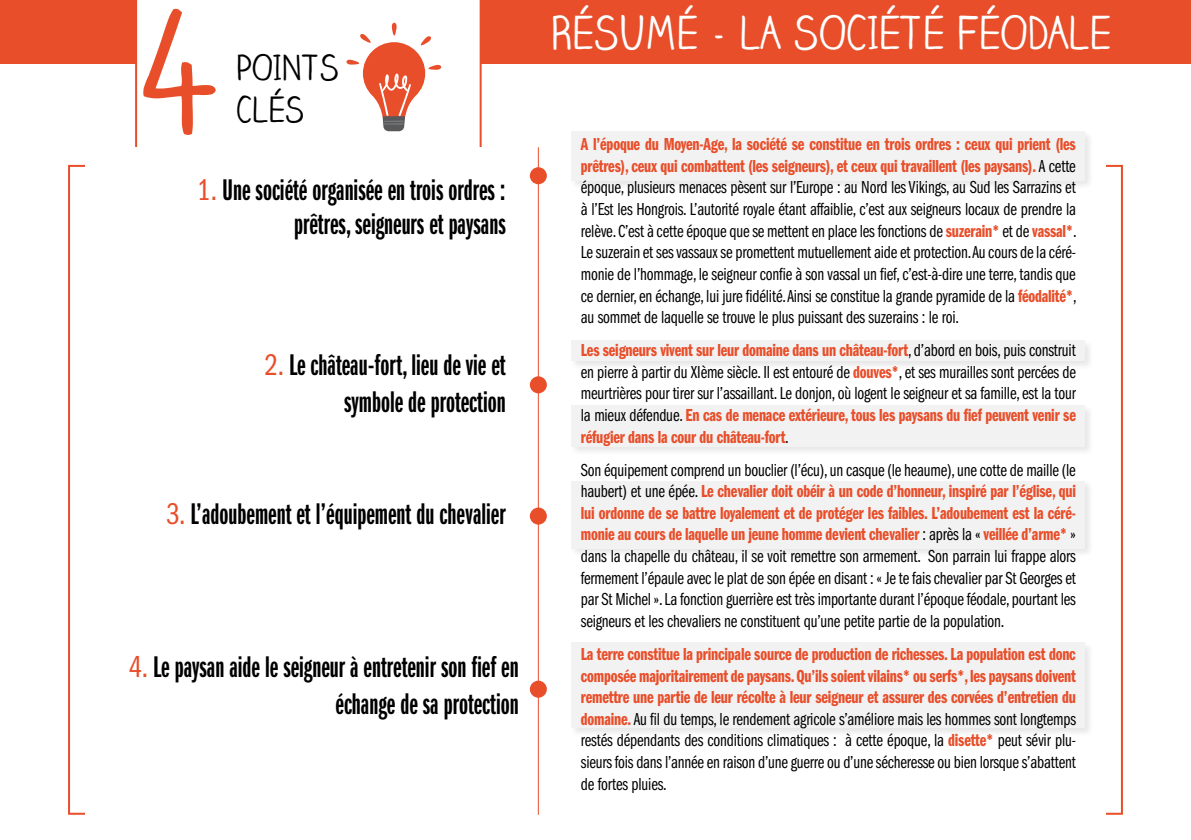
<style>
.page{position:relative;width:1191px;height:840px;background:#fff}
.page>*{position:absolute;margin:0;border:0;box-sizing:border-box;transform-origin:0 0}
.t1{font:166px "Claire Hand";color:#e84e2a}
.t2{font:45.2px "Claire Hand";color:#fff}
.t3{font:34.6px "Claire Hand";color:#000}
.t4{font:31px/37.2px "Franklin Gothic LT Pro Dm X Cm";color:#000;text-align:right}
.t5{font:18px/21.6px "Franklin Gothic LT Pro Bk Cm";letter-spacing:-.01em;color:#000;text-align:justify}
.t6{font:18px/21.6px "Franklin Gothic LT Pro Dm Cm";letter-spacing:-.01em;color:#e84e2a}
.s1{font-family:"Franklin Gothic LT Pro Bk Cm";color:#e84e2a}
.s2{font-family:"Franklin Gothic LT Pro Bk Cm";color:#000}
.s3{font-family:"Franklin Gothic LT Pro Dm Cm";color:#e84e2a}
</style>
<div class="page">
<div style="left:0;top:0;width:1191px;height:64px;background:#e84e2a"></div>
<svg style="left:135px;top:0;width:346px;height:147px"></svg>
<svg style="left:346px;top:23px;width:95px;height:108px"></svg>
<div style="left:570px;top:339px;width:524px;height:31px;background:#f2f2f2"></div>
<div style="left:570px;top:404px;width:524px;height:52px;background:#f2f2f2"></div>
<div style="left:570px;top:479px;width:524px;height:78px;background:#f2f2f2"></div>
<div style="left:570px;top:641px;width:524px;height:96px;background:#f2f2f2"></div>
<div style="left:570px;top:130px;width:524px;height:60px;background:#f2f2f2"></div>
<hr style="left:538px;top:147px;width:1px;height:667px;background:#e84e2a">
<div style="left:530px;top:167px;width:17px;height:17px;background:#e84e2a;border-radius:50%"></div>
<div style="left:530px;top:376px;width:17px;height:17px;background:#e84e2a;border-radius:50%"></div>
<div style="left:530px;top:507px;width:17px;height:17px;background:#e84e2a;border-radius:50%"></div>
<div style="left:530px;top:680px;width:17px;height:17px;background:#e84e2a;border-radius:50%"></div>
<h1 class="t1" style="left:138px;top:-34px;width:82px">4</h1>
<h3 class="t3" style="left:236px;top:46px;width:104px">POINTS</h3>
<h3 class="t3" style="left:236px;top:87px;width:70px">CLÉS</h3>
<h3 class="t4" style="left:197px;top:174px;width:310px;line-height:34px"><span class="s1">1.</span> Une société organisée en trois ordres : prêtres, seigneurs et paysans</h3>
<h3 class="t4" style="left:265px;top:346px;width:243px"><span class="s1">2.</span> Le château-fort, lieu de vie et symbole de protection</h3>
<h3 class="t4" style="left:166px;top:495px;width:341px"><span class="s1">3.</span> L’adoubement et l’équipement du chevalier</h3>
<h3 class="t4" style="left:129px;top:648px;width:391px"><span class="s1">4.</span> Le paysan aide le seigneur à entretenir son fief en échange de sa protection</h3>
<h2 class="t2" style="left:551px;top:4px;width:562px">RÉSUMÉ - LA SOCIÉTÉ FÉODALE</h2>
<p class="t6" style="left:581px;top:133px;width:496px">A l’époque du Moyen-Age, la société se constitue en trois ordres : ceux qui prient (les prêtres), ceux qui combattent (les seigneurs), et ceux qui travaillent (les paysans). <span class="s2">A cette</span></p>
<p class="t5" style="left:581px;top:177px;width:497px">époque, plusieurs menaces pèsent sur l’Europe : au Nord les Vikings, au Sud les Sarrazins et à l’Est les Hongrois. L’autorité royale étant affaiblie, c’est aux seigneurs locaux de prendre la relève. C’est à cette époque que se mettent en place les fonctions de <span class="s3">suzerain*</span> et de <span class="s3">vassal*</span>.<br>Le suzerain et ses vassaux se promettent mutuellement aide et protection. Au cours de la céré&shy;monie de l’hommage, le seigneur confie à son vassal un fief, c’est-à-dire une terre, tandis que ce dernier, en échange, lui jure fidélité. Ainsi se constitue la grande pyramide de la <span class="s3">féodalité*</span>, au sommet de laquelle se trouve le plus puissant des suzerains : le roi.</p>
<p class="t6" style="left:581px;top:339px;width:496px">Les seigneurs vivent sur leur domaine dans un château-fort<span class="s2">, d’abord en bois, puis construit</span></p>
<p class="t5" style="left:581px;top:361px;width:496px">en pierre à partir du XIème siècle. Il est entouré de <span class="s3">douves*</span>, et ses murailles sont percées de meurtrières pour tirer sur l’assaillant. Le donjon, où logent le seigneur et sa famille, est la tour</p>
<p class="t6" style="left:581px;top:404px;width:496px"><span class="s2">la mieux défendue.</span> En cas de menace extérieure, tous les paysans du fief peuvent venir se réfugier dans la cour du château-fort<span class="s2">.</span></p>
<p class="t5" style="left:581px;top:459px;width:496px">Son équipement comprend un bouclier (l’écu), un casque (le heaume), une cotte de maille (le</p>
<p class="t6" style="left:581px;top:480px;width:496px;text-align:justify"><span class="s2">haubert) et une épée.</span> Le chevalier doit obéir à un code d’honneur, inspiré par l’église, qui lui ordonne de se battre loyalement et de protéger les faibles. L’adoubement est la céré&shy;monie au cours de laquelle un jeune homme devient chevalier <span class="s2">: après la «</span> veillée d’arme* <span class="s2">»</span></p>
<p class="t5" style="left:581px;top:545px;width:496px">dans la chapelle du château, il se voit remettre son armement. Son parrain lui frappe alors fermement l’épaule avec le plat de son épée en disant : « Je te fais chevalier par St Georges et par St Michel ». La fonction guerrière est très importante durant l’époque féodale, pourtant les seigneurs et les chevaliers ne constituent qu’une petite partie de la population.</p>
<p class="t6" style="left:581px;top:643px;width:496px;text-align:justify">La terre constitue la principale source de production de richesses. La population est donc composée majoritairement de paysans. Qu’ils soient vilains* ou serfs*, les paysans doivent remettre une partie de leur récolte à leur seigneur et assurer des corvées d’entretien du</p>
<p class="t5" style="left:581px;top:708px;width:496px"><span class="s3">domaine.</span> Au fil du temps, le rendement agricole s’améliore mais les hommes sont longtemps restés dépendants des conditions climatiques : à cette époque, la <span class="s3">disette*</span> peut sévir plu&shy;sieurs fois dans l’année en raison d’une guerre ou d’une sécheresse ou bien lorsque s’abattent de fortes pluies.</p>
</div>
